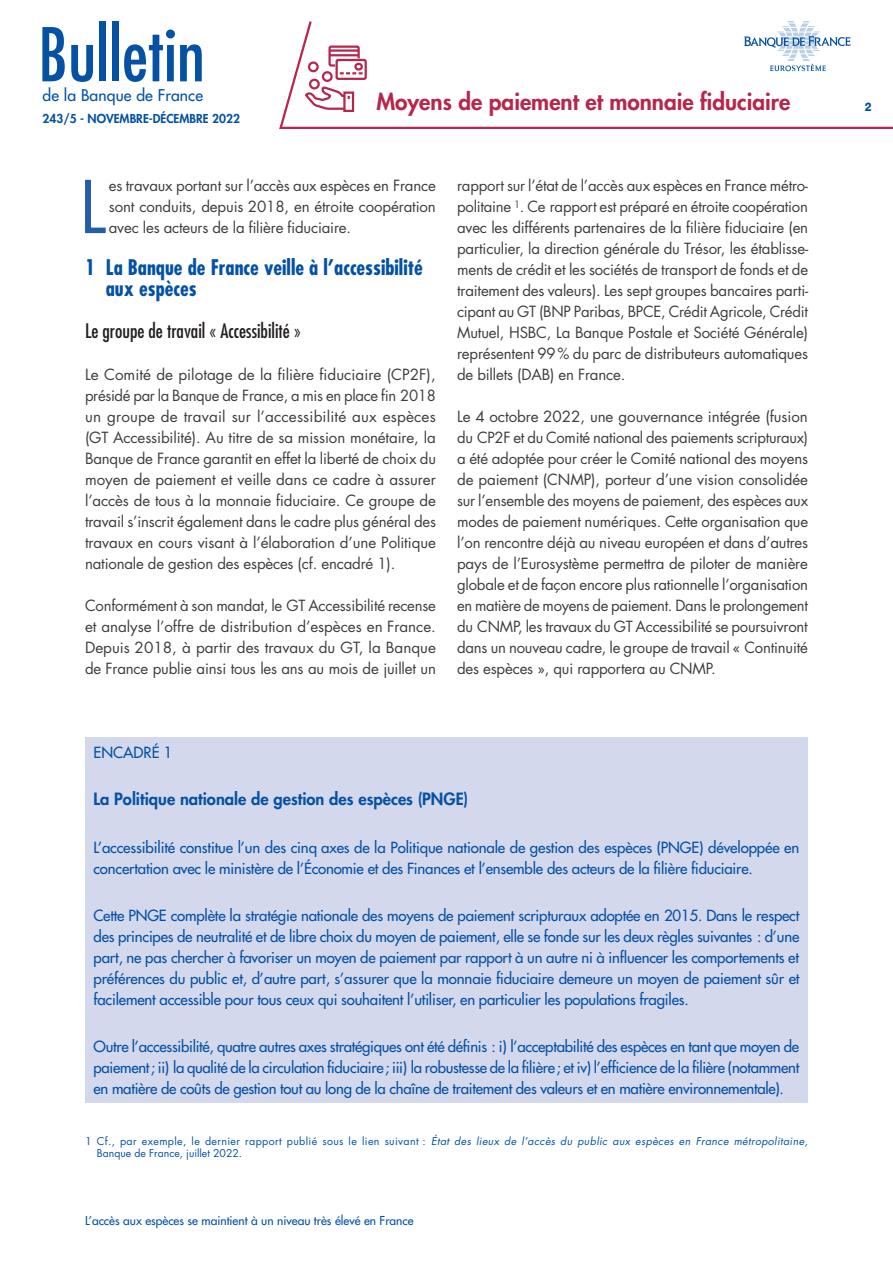
<style>
.page{position:relative;width:893px;height:1263px;background:#fff}
.page>*{position:absolute;margin:0;border:0;box-sizing:border-box;transform-origin:0 0}
.t1{font:condensed 72px "Futura Std";color:#0551a4}
.t2{font:70.65px "Futura Std";color:#255dab}
.t3{font:800 22.5px "Futura Std";color:#b6274b}
.t4{font:700 condensed 21px/21px "Futura Std";color:#0551a4}
.t5{font:condensed 19.5px "Futura Std";color:#231f20}
.t6{font:800 16.5px "Futura Std";color:#0551a4}
.t7{font:500 15.75px "Futura Std";letter-spacing:.01em;color:#0551a4}
.t8{font:15px/21px "Futura Std";letter-spacing:-.01em;color:#3e3e3f;text-align:justify}
.t9{font:500 15px/21px "Futura Std";letter-spacing:-.01em;color:#0551a4;text-align:justify}
.t10{font:500 12px "Futura Std";color:#0551a4}
.t11{font:800 12px "Futura Std";color:#0551a4}
.t12{font:800 12px "Helvetica Neue LT Std";color:#0551a4;scale:.9 1}
.t13{font:10.5px/12.6px "Futura Std";color:#0551a4}
.s1{font-style:italic}
</style>
<div class="page">
<svg style="left:279px;top:21px;width:614px;height:108px"></svg>
<svg style="left:744px;top:22px;width:106px;height:49px"></svg>
<div style="left:308px;top:61px;width:11px;height:11px;border:2px solid #b6274b;border-radius:50%"></div>
<div style="left:322px;top:71px;width:11px;height:11px;border:2px solid #b6274b;border-radius:50%"></div>
<div style="left:309px;top:79px;width:11px;height:10px;border:2px solid #b6274b;border-radius:50%"></div>
<div style="left:343px;top:91px;width:11px;height:21px;border:2px solid #b6274b"></div>
<svg style="left:304px;top:84px;width:46px;height:27px"></svg>
<div style="left:336px;top:59px;width:31px;height:21px;border:2px solid #b6274b;border-radius:2px"></div>
<svg style="left:327px;top:44px;width:36px;height:30px"></svg>
<div style="left:354px;top:63px;width:9px;height:8px;border:2px solid #b6274b;border-radius:3px"></div>
<div style="left:85px;top:737px;width:723px;height:366px;background:#d4d8ec"></div>
<h1 class="t1" style="left:38px;top:12px;width:168px">Bulletin</h1>
<p class="t7" style="left:43px;top:86px;width:162px">de la Banque de France</p>
<p class="t11" style="left:43px;top:111px;width:199px">243/5 - NOVEMBRE-DÉCEMBRE 2022</p>
<h3 class="t3" style="left:376px;top:88px;width:415px">Moyens de paiement et monnaie fiduciaire</h3>
<p class="t12" style="left:865px;top:99px;width:9px">2</p>
<h2 class="t2" style="left:80px;top:162px;width:28px">L</h2>
<p class="t8" style="left:109px;top:175px;width:329px">es travaux portant sur l’accès aux espèces en France sont conduits, depuis 2018, en étroite coopération avec les acteurs de la filière fiduciaire.</p>
<h3 class="t4" style="left:106px;top:257px;width:319px;text-indent:-21px">1 La Banque de France veille à l’accessibilité aux espèces</h3>
<h3 class="t5" style="left:85px;top:319px;width:217px">Le groupe de travail « Accessibilité »</h3>
<p class="t8" style="left:85px;top:364px;width:353px">Le Comité de pilotage de la filière fiduciaire (CP2F), présidé par la Banque de France, a mis en place fin 2018 un groupe de travail sur l’accessibilité aux espèces (GT Accessibilité). Au titre de sa mission monétaire, la Banque de France garantit en effet la liberté de choix du moyen de paiement et veille dans ce cadre à assurer l’accès de tous à la monnaie fiduciaire. Ce groupe de travail s’inscrit également dans le cadre plus général des travaux en cours visant à l’élaboration d’une Politique nationale de gestion des espèces (cf. encadré 1).</p>
<p class="t8" style="left:85px;top:595px;width:352px">Conformément à son mandat, le GT Accessibilité recense et analyse l’offre de distribution d’espèces en France.<br>Depuis 2018, à partir des travaux du GT, la Banque de France publie ainsi tous les ans au mois de juillet un</p>
<p class="t8" style="left:457px;top:175px;width:353px">rapport sur l’état de l’accès aux espèces en France métro‑ politaine <sup>1</sup>. Ce rapport est préparé en étroite coopération avec les différents partenaires de la filière fiduciaire (en particulier, la direction générale du Trésor, les établisse‑ ments de crédit et les sociétés de transport de fonds et de traitement des valeurs). Les sept groupes bancaires parti‑ cipant au GT (BNP Paribas, BPCE, Crédit Agricole, Crédit Mutuel, HSBC, La Banque Postale et Société Générale) représentent 99% du parc de distributeurs automatiques de billets (DAB) en France.</p>
<p class="t8" style="left:457px;top:406px;width:353px">Le 4 octobre 2022, une gouvernance intégrée (fusion du CP2F et du Comité national des paiements scripturaux) a été adoptée pour créer le Comité national des moyens de paiement (CNMP), porteur d’une vision consolidée sur l’ensemble des moyens de paiement, des espèces aux modes de paiement numériques. Cette organisation que l’on rencontre déjà au niveau européen et dans d’autres pays de l’Eurosystème permettra de piloter de manière globale et de façon encore plus rationnelle l’organisation en matière de moyens de paiement. Dans le prolongement du CNMP, les travaux du GT Accessibilité se poursuivront dans un nouveau cadre, le groupe de travail « Continuité des espèces », qui rapportera au CNMP.</p>
<p class="t9" style="left:94px;top:742px;width:80px">ENCADRÉ 1</p>
<p class="t6" style="left:94px;top:789px;width:376px">La Politique nationale de gestion des espèces (PNGE)</p>
<p class="t9" style="left:94px;top:837px;width:707px">L’accessibilité constitue l’un des cinq axes de la Politique nationale de gestion des espèces (PNGE) développée en concertation avec le ministère de l’Économie et des Finances et l’ensemble des acteurs de la filière fiduciaire.</p>
<p class="t9" style="left:94px;top:905px;width:707px">Cette PNGE complète la stratégie nationale des moyens de paiement scripturaux adoptée en 2015. Dans le respect des principes de neutralité et de libre choix du moyen de paiement, elle se fonde sur les deux règles suivantes : d’une part, ne pas chercher à favoriser un moyen de paiement par rapport à un autre ni à influencer les comportements et préférences du public et, d’autre part, s’assurer que la monnaie fiduciaire demeure un moyen de paiement sûr et facilement accessible pour tous ceux qui souhaitent l’utiliser, en particulier les populations fragiles.</p>
<p class="t9" style="left:94px;top:1036px;width:707px">Outre l’accessibilité, quatre autres axes stratégiques ont été définis : i) l’acceptabilité des espèces en tant que moyen de paiement; ii) la qualité de la circulation fiduciaire; iii) la robustesse de la filière; et iv) l’efficience de la filière (notamment en matière de coûts de gestion tout au long de la chaîne de traitement des valeurs et en matière environnementale).</p>
<p class="t13" style="left:97px;top:1134px;width:713px;text-indent:-12px">1 Cf., par exemple, le dernier rapport publié sous le lien suivant : <span class="s1">État des lieux de l’accès du public aux espèces en France métropolitaine,<br></span>Banque de France<span class="s1">,</span> juillet 2022.</p>
<p class="t10" style="left:85px;top:1213px;width:330px">L’accès aux espèces se maintient à un niveau très élevé en France</p>
</div>
